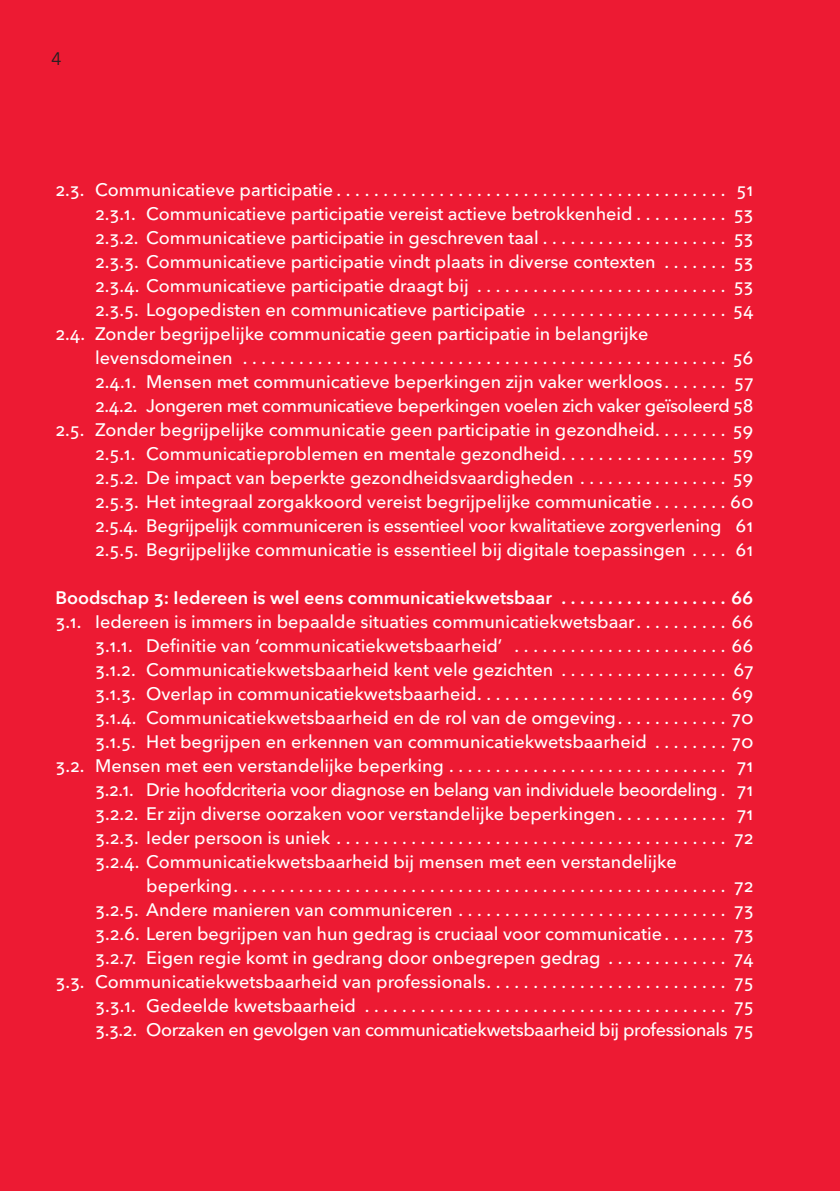
<style>
.page{position:relative;width:840px;height:1191px;background:#fff}
.page>*{position:absolute;margin:0;border:0;box-sizing:border-box;transform-origin:0 0}
.t1{font:500 18px "Avenir Next LT Pro";color:#fff}
.t2{font:500 18px "Avenir Next LT Pro";letter-spacing:-.02em;color:#fff}
.t3{font:600 18px "Avenir Next LT Pro";color:#fff}
.t4{font:18px "Avenir Next LT Pro";color:#231f20}
</style>
<div class="page">
<div style="left:0;top:0;width:839px;height:1191px;background:#ed1a33"></div>
<p class="t4" style="left:51px;top:48px;width:12px">4</p>
<p class="t1" style="left:55px;top:179px;width:699px">2.3. Communicatieveparticipatie.......................................... 51</p>
<p class="t1" style="left:95px;top:203px;width:659px">2.3.1. Communicatieve participatie vereist actieve betrokkenheid . . . . . . . . . . 53</p>
<p class="t1" style="left:95px;top:227px;width:659px">2.3.2. Communicatieve participatie in geschreven taal . . . . . . . . . . . . . . . . . . . . 53</p>
<p class="t1" style="left:95px;top:251px;width:659px">2.3.3. Communicatieve participatie vindt plaats in diverse contexten . . . . . . . 53</p>
<p class="t1" style="left:95px;top:275px;width:659px">2.3.4. Communicatieve participatie draagt bij . . . . . . . . . . . . . . . . . . . . . . . . . . . 53</p>
<p class="t1" style="left:95px;top:299px;width:659px">2.3.5. Logopedisten en communicatieve participatie . . . . . . . . . . . . . . . . . . . . . 54</p>
<p class="t1" style="left:55px;top:323px;width:594px">2.4. Zonder begrijpelijke communicatie geen participatie in belangrijke</p>
<p class="t1" style="left:95px;top:347px;width:659px">levensdomeinen .................................................... 56</p>
<p class="t1" style="left:95px;top:371px;width:659px">2.4.1. Mensen met communicatieve beperkingen zijn vaker werkloos. . . . . . . 57</p>
<p class="t2" style="left:95px;top:395px;width:659px">2.4.2. Jongeren met communicatieve beperkingen voelen zich vaker geïsoleerd 58</p>
<p class="t1" style="left:55px;top:419px;width:699px">2.5. Zonder begrijpelijke communicatie geen participatie in gezondheid. . . . . . . . 59</p>
<p class="t1" style="left:95px;top:443px;width:659px">2.5.1. Communicatieproblemen en mentale gezondheid. . . . . . . . . . . . . . . . . . 59</p>
<p class="t1" style="left:95px;top:467px;width:659px">2.5.2. De impact van beperkte gezondheidsvaardigheden . . . . . . . . . . . . . . . . 59</p>
<p class="t1" style="left:95px;top:491px;width:659px">2.5.3. Het integraal zorgakkoord vereist begrijpelijke communicatie . . . . . . . . 60</p>
<p class="t1" style="left:95px;top:515px;width:659px">2.5.4. Begrijpelijk communiceren is essentieel voor kwalitatieve zorgverlening 61</p>
<p class="t1" style="left:95px;top:538px;width:659px">2.5.5. Begrijpelijke communicatie is essentieel bij digitale toepassingen . . . . 61</p>
<p class="t3" style="left:55px;top:586px;width:699px">Boodschap 3: Iedereen is wel eens communicatiekwetsbaar . . . . . . . . . . . . . . . . . . 66</p>
<p class="t1" style="left:55px;top:610px;width:699px">3.1. Iedereen is immers in bepaalde situaties communicatiekwetsbaar. . . . . . . . . . 66</p>
<p class="t1" style="left:95px;top:634px;width:659px">3.1.1. Definitie van ‘communicatiekwetsbaarheid’ . . . . . . . . . . . . . . . . . . . . . . . 66</p>
<p class="t1" style="left:95px;top:658px;width:659px">3.1.2. Communicatiekwetsbaarheid kent vele gezichten . . . . . . . . . . . . . . . . . . 67</p>
<p class="t1" style="left:95px;top:682px;width:659px">3.1.3. Overlap in communicatiekwetsbaarheid. . . . . . . . . . . . . . . . . . . . . . . . . . . 69</p>
<p class="t1" style="left:95px;top:706px;width:659px">3.1.4. Communicatiekwetsbaarheid en de rol van de omgeving. . . . . . . . . . . . 70</p>
<p class="t1" style="left:95px;top:730px;width:659px">3.1.5. Het begrijpen en erkennen van communicatiekwetsbaarheid . . . . . . . . 70</p>
<p class="t1" style="left:55px;top:754px;width:699px">3.2. Mensenmeteenverstandelijkebeperking.............................. 71</p>
<p class="t2" style="left:95px;top:778px;width:659px">3.2.1. Drie hoofdcriteria voor diagnose en belang van individuele beoordeling . 71</p>
<p class="t1" style="left:95px;top:802px;width:659px">3.2.2. Er zijn diverse oorzaken voor verstandelijke beperkingen. . . . . . . . . . . . 71</p>
<p class="t1" style="left:95px;top:826px;width:659px">3.2.3. Iederpersoonisuniek.......................................... 72</p>
<p class="t1" style="left:95px;top:850px;width:582px">3.2.4. Communicatiekwetsbaarheid bij mensen met een verstandelijke</p>
<p class="t1" style="left:146px;top:874px;width:608px">beperking..................................................... 72</p>
<p class="t1" style="left:95px;top:898px;width:659px">3.2.5. Anderemanierenvancommuniceren............................. 73</p>
<p class="t1" style="left:95px;top:922px;width:659px">3.2.6. Leren begrijpen van hun gedrag is cruciaal voor communicatie. . . . . . . 73</p>
<p class="t1" style="left:95px;top:946px;width:659px">3.2.7. Eigen regie komt in gedrang door onbegrepen gedrag . . . . . . . . . . . . . 74</p>
<p class="t1" style="left:55px;top:970px;width:699px">3.3. Communicatiekwetsbaarheid van professionals. . . . . . . . . . . . . . . . . . . . . . . . . . 75</p>
<p class="t1" style="left:95px;top:994px;width:659px">3.3.1. Gedeeldekwetsbaarheid ....................................... 75</p>
<p class="t2" style="left:95px;top:1018px;width:659px">3.3.2. Oorzaken en gevolgen van communicatiekwetsbaarheid bij professionals 75</p>
</div>
